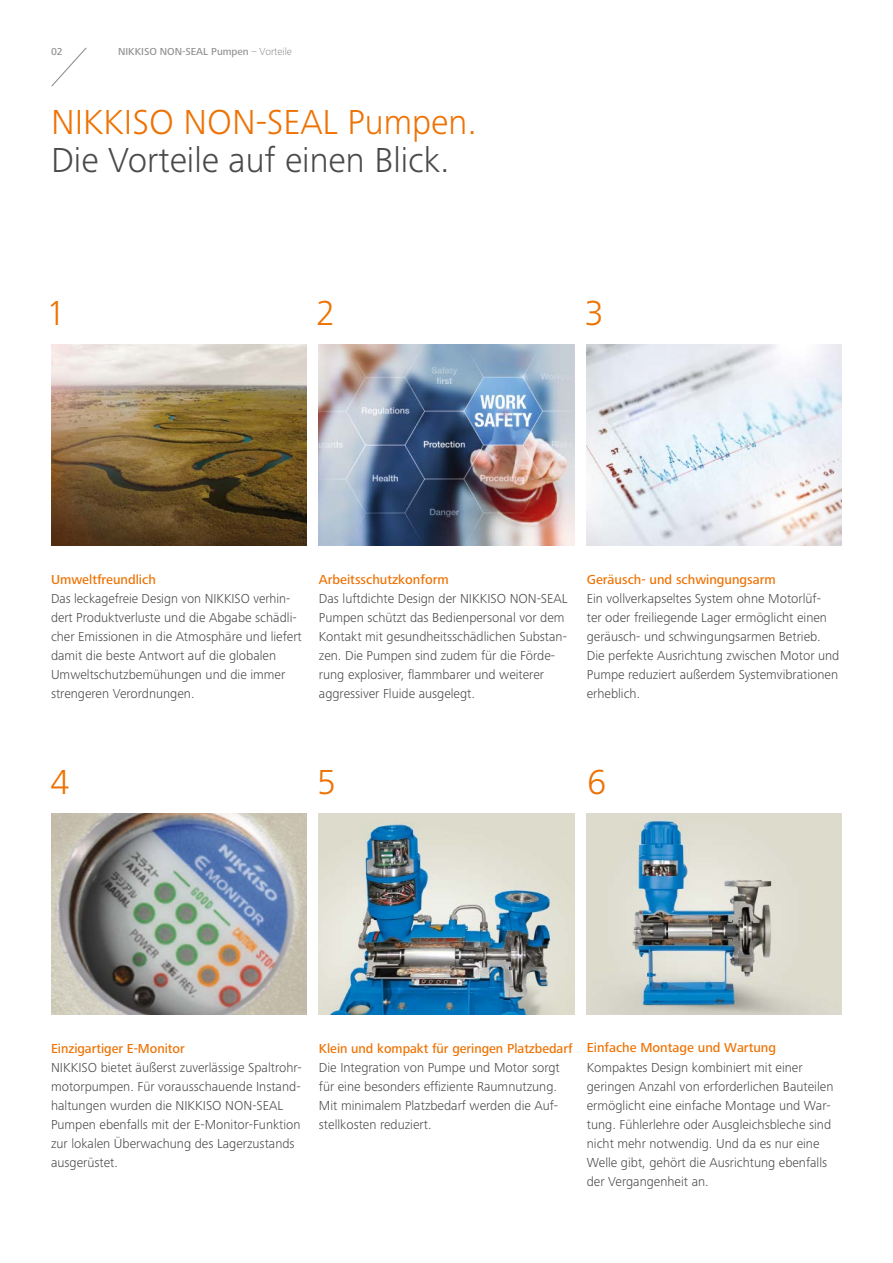
<style>
.page{position:relative;width:893px;height:1263px;background:#fff}
.page>*{position:absolute;margin:0;border:0;box-sizing:border-box;transform-origin:0 0}
.t1{font:300 36px "Frutiger Next LTW1 G";color:#ee7203}
.t2{font:300 36px "Frutiger Next LTW1 G";color:#4a4a49}
.t3{font:300 13.5px/19.2px "Frutiger Next LTW1 G";color:#4a4a49}
.t4{font:500 13.5px "Frutiger Next LTW1 G";color:#ee7203}
.t5{font:500 10.5px "Frutiger Next LTW1 G";color:#929292}
.s1{font-weight:300}
</style>
<div class="page">
<img style="left:319px;top:344px;width:255px;height:201px">
<img style="left:51px;top:813px;width:255px;height:201px">
<img style="left:587px;top:344px;width:255px;height:201px">
<img style="left:319px;top:813px;width:255px;height:201px">
<img style="left:587px;top:813px;width:255px;height:201px">
<img style="left:51px;top:344px;width:255px;height:201px">
<svg style="left:51px;top:47px;width:36px;height:40px"></svg>
<p class="t5" style="left:51px;top:46px;width:13px">02</p>
<p class="t5" style="left:118px;top:46px;width:175px">NIKKISO NON-SEAL Pumpen <span class="s1">– Vorteile</span></p>
<h1 class="t1" style="left:51px;top:101px;width:427px">NIKKISO NON-SEAL Pumpen.</h1>
<h1 class="t2" style="left:51px;top:140px;width:400px">Die Vorteile auf einen Blick.</h1>
<h1 class="t1" style="left:46px;top:293px;width:21px">1</h1>
<h1 class="t1" style="left:316px;top:293px;width:21px">2</h1>
<h1 class="t1" style="left:585px;top:293px;width:21px">3</h1>
<p class="t4" style="left:51px;top:571px;width:106px">Umweltfreundlich</p>
<p class="t3" style="left:51px;top:589px;width:252px">Das leckagefreie Design von NIKKISO verhin&shy;dert Produktverluste und die Abgabe schädli&shy;cher Emissionen in die Atmosphäre und liefert damit die beste Antwort auf die globalen Umweltschutzbemühungen und die immer strengeren Verordnungen.</p>
<p class="t4" style="left:319px;top:571px;width:131px">Arbeitsschutzkonform</p>
<p class="t3" style="left:319px;top:589px;width:250px">Das luftdichte Design der NIKKISO NON-SEAL Pumpen schützt das Bedienpersonal vor dem Kontakt mit gesundheitsschädlichen Substan&shy;zen. Die Pumpen sind zudem für die Förde&shy;rung explosiver, flammbarer und weiterer aggressiver Fluide ausgelegt.</p>
<p class="t4" style="left:587px;top:571px;width:191px">Geräusch- und schwingungsarm</p>
<p class="t3" style="left:587px;top:589px;width:254px">Ein vollverkapseltes System ohne Motorlüf-<br>ter oder freiliegende Lager ermöglicht einen geräusch- und schwingungsarmen Betrieb.<br>Die perfekte Ausrichtung zwischen Motor und Pumpe reduziert außerdem Systemvibrationen erheblich.</p>
<h1 class="t1" style="left:50px;top:761px;width:21px">4</h1>
<h1 class="t1" style="left:317px;top:761px;width:21px">5</h1>
<h1 class="t1" style="left:587px;top:761px;width:21px">6</h1>
<p class="t4" style="left:51px;top:1040px;width:135px">Einzigartiger E-Monitor</p>
<p class="t3" style="left:51px;top:1057px;width:252px">NIKKISO bietet äußerst zuverlässige Spaltrohr&shy;motorpumpen. Für vorausschauende Instand&shy;haltungen wurden die NIKKISO NON-SEAL Pumpen ebenfalls mit der E-Monitor-Funktion zur lokalen Überwachung des Lagerzustands ausgerüstet.</p>
<p class="t4" style="left:319px;top:1040px;width:255px">Klein und kompakt für geringen Platzbedarf</p>
<p class="t3" style="left:319px;top:1057px;width:242px">Die Integration von Pumpe und Motor sorgt für eine besonders effiziente Raumnutzung.<br>Mit minimalem Platzbedarf werden die Auf&shy;stellkosten reduziert.</p>
<p class="t4" style="left:587px;top:1040px;width:191px">Einfache Montage und Wartung</p>
<p class="t3" style="left:587px;top:1057px;width:248px">Kompaktes Design kombiniert mit einer geringen Anzahl von erforderlichen Bauteilen ermöglicht eine einfache Montage und War&shy;tung. Fühlerlehre oder Ausgleichsbleche sind nicht mehr notwendig. Und da es nur eine Welle gibt, gehört die Ausrichtung ebenfalls der Vergangenheit an.</p>
</div>
